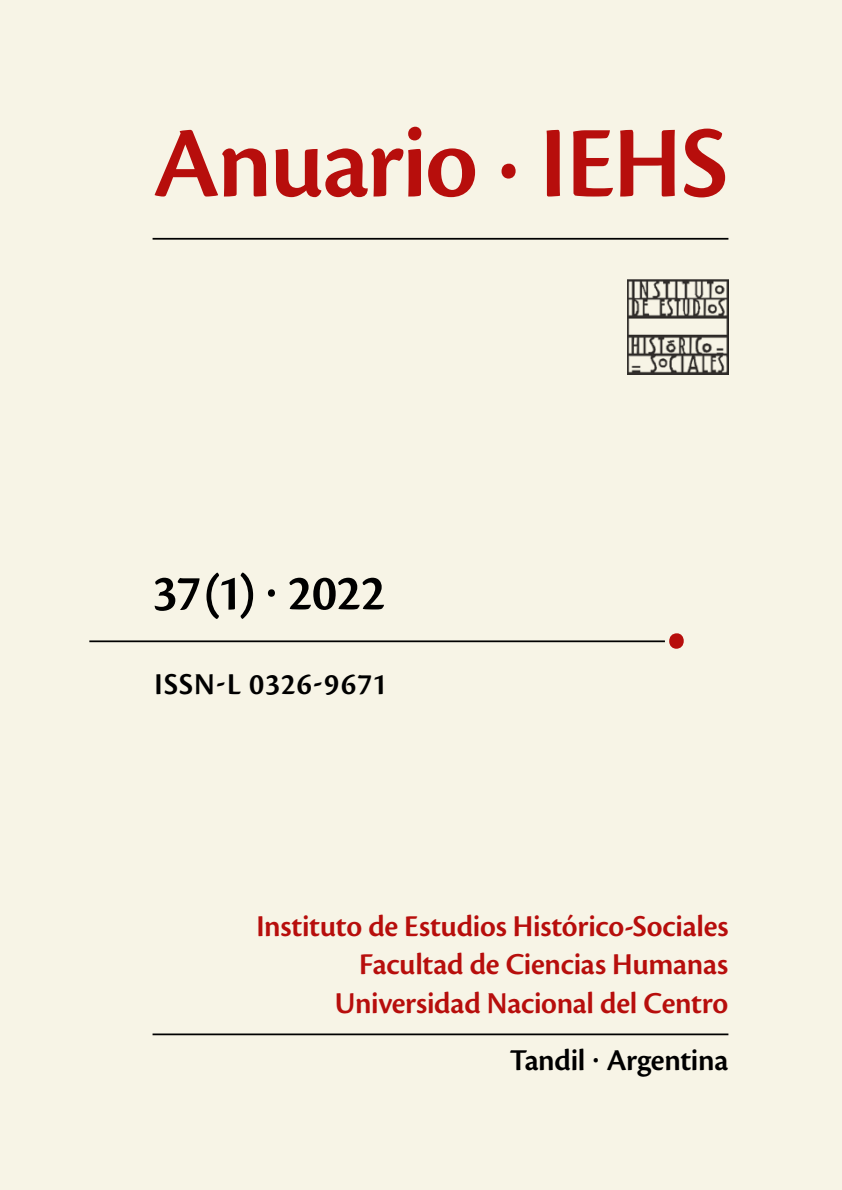
<style>
.page{position:relative;width:842px;height:1190px;background:#f7f4e6}
.page>*{position:absolute;margin:0;border:0;box-sizing:border-box;transform-origin:0 0}
.t1{font:108.5px "Cronos Pro Semibold Subh";color:#b70e0c}
.t2{font:105px "Cronos Pro Semibold Subh";letter-spacing:-.015em;color:#b70e0c}
.t3{font:52.5px "Cronos Pro Semibold Subh";letter-spacing:-.015em;color:#000}
.t4{font:31.5px "Cronos Pro Semibold Subh";letter-spacing:-.01em;color:#b70e0c}
.t5{font:31.5px "Cronos Pro Semibold Subh";letter-spacing:-.01em;color:#000}
.t6{font:31.5px "Cronos Pro Semibold Subh";letter-spacing:.03em;color:#000}
</style>
<div class="page">
<hr style="left:153px;top:238px;width:575px;height:2px;background:#000">
<hr style="left:153px;top:1034px;width:575px;height:1px;background:#000">
<img style="left:627px;top:280px;width:101px;height:94px">
<hr style="left:89px;top:640px;width:576px;height:2px;background:#000">
<p class="t2" style="left:153px;top:103px;width:576px">Anuario · IEHS</p>
<p class="t3" style="left:152px;top:563px;width:235px">37(1) · 2022</p>
<p class="t6" style="left:155px;top:666px;width:234px">ISSN-L 0326-9671</p>
<p class="t1" style="left:666px;top:579px;width:23px">·</p>
<p class="t4" style="left:256px;top:908px;width:473px">Instituto de Estudios Histórico-Sociales</p>
<p class="t4" style="left:359px;top:946px;width:371px">Facultad de Ciencias Humanas</p>
<p class="t4" style="left:335px;top:985px;width:395px">Universidad Nacional del Centro</p>
<p class="t5" style="left:510px;top:1042px;width:220px">Tandil · Argentina</p>
</div>
